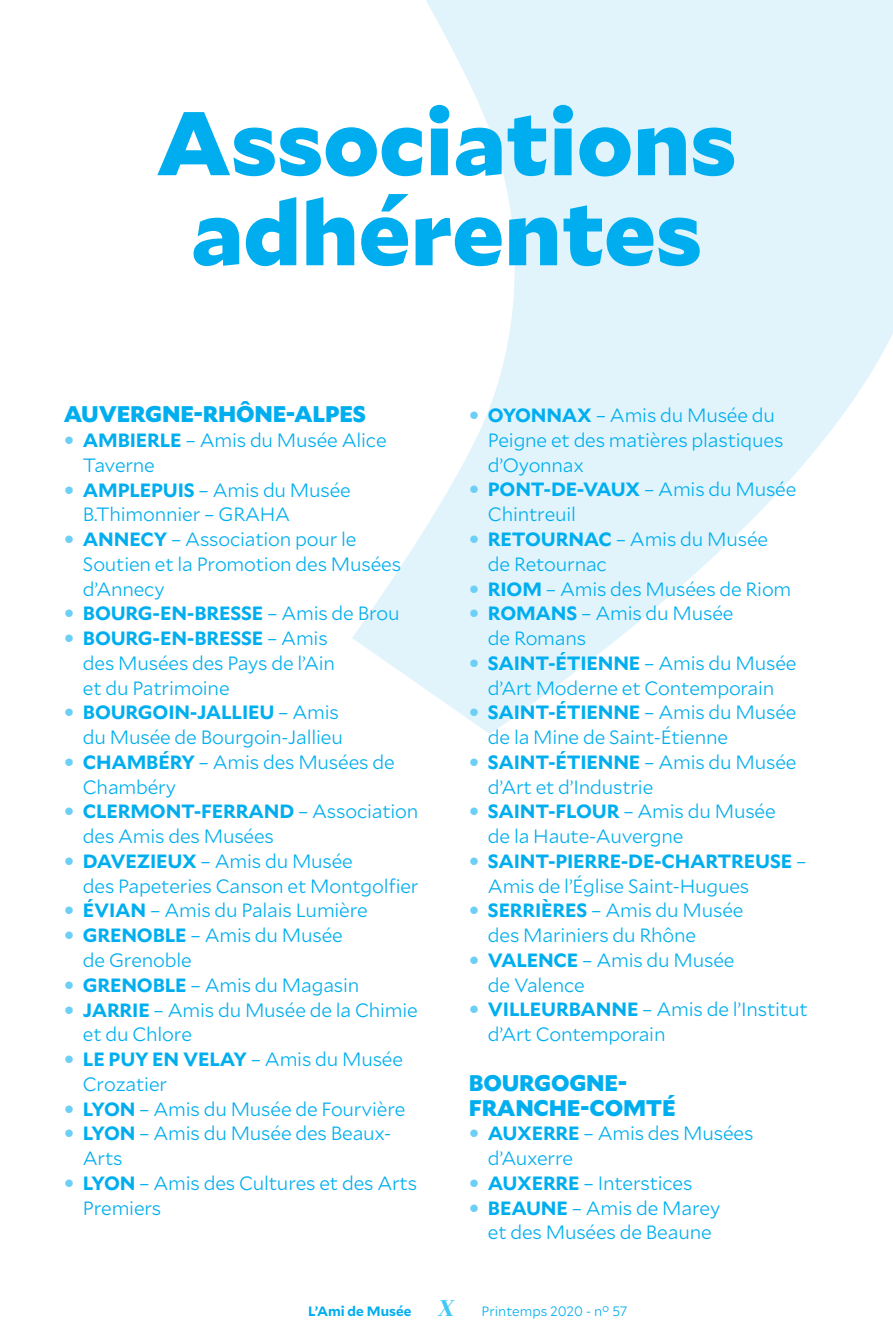
<style>
.page{position:relative;width:893px;height:1340px;background:#fff}
.page>*{position:absolute;margin:0;border:0;box-sizing:border-box;transform-origin:0 0}
.t1{font:900 90px/90px "Mallory";color:#00aeef;text-align:center}
.t2{font:900 22.5px/24.8px "Mallory";letter-spacing:-.01em;color:#00aeef}
.t3{font:300 19.12px/24.8px "Mallory";letter-spacing:-.01em;color:#00aeef}
.t4{font:700 19.12px "Mallory";letter-spacing:-.01em;color:#00aeef}
.t5{font:300 13.5px "Mallory";color:#00aeef}
.s1{font-weight:900;color:#6bcff6}
.s2{font-weight:700}
.s3{font-weight:300}
.s4{font-family:"Abril Display";font-weight:800;font-style:italic;font-size:22.5px;color:#40c7f4}
</style>
<div class="page">
<svg style="left:352px;top:0;width:541px;height:734px;fill:#e1f4fc"></svg>
<h1 class="t1" style="left:157px;top:92px;width:581px">Associations adhérentes</h1>
<p class="t2" style="left:64px;top:400px;width:304px">AUVERGNE-RHÔNE-ALPES</p>
<p class="t3" style="left:83px;top:427px;width:305px;text-indent:-19px"><span class="s1">•</span> <span class="s2">AMBIERLE</span> – Amis du Musée Alice<br>Taverne</p>
<p class="t3" style="left:83px;top:476px;width:270px;text-indent:-19px"><span class="s1">•</span> <span class="s2">AMPLEPUIS</span> – Amis du Musée<br>B.Thimonnier – GRAHA</p>
<p class="t3" style="left:83px;top:526px;width:320px;text-indent:-19px"><span class="s1">•</span> <span class="s2">ANNECY</span> – Association pour le<br>Soutien et la Promotion des Musées d’Annecy</p>
<p class="t4" style="left:64px;top:599px;width:337px"><span class="s1">•</span> BOURG-EN-BRESSE <span class="s3">– Amis de Brou</span></p>
<p class="t3" style="left:83px;top:625px;width:254px;text-indent:-19px"><span class="s1">•</span> <span class="s2">BOURG-EN-BRESSE</span> – Amis des Musées des Pays de l’Ain et du Patrimoine</p>
<p class="t3" style="left:64px;top:699px;width:281px;text-align:right"><span class="s1">•</span> <span class="s2">BOURGOIN-JALLIEU</span> – Amis du Musée de Bourgoin-Jallieu</p>
<p class="t3" style="left:83px;top:748px;width:313px;text-indent:-19px"><span class="s1">•</span> <span class="s2">CHAMBÉRY</span> – Amis des Musées de<br>Chambéry</p>
<p class="t3" style="left:83px;top:798px;width:337px;text-indent:-19px"><span class="s1">•</span> <span class="s2">CLERMONT-FERRAND</span> – Association des Amis des Musées</p>
<p class="t3" style="left:83px;top:847px;width:337px;text-indent:-19px"><span class="s1">•</span> <span class="s2">DAVEZIEUX</span> – Amis du Musée<br>des Papeteries Canson et Montgolfier</p>
<p class="t3" style="left:64px;top:897px;width:306px"><span class="s1">•</span> <span class="s2">ÉVIAN</span> – Amis du Palais Lumière</p>
<p class="t3" style="left:83px;top:922px;width:261px;text-indent:-19px"><span class="s1">•</span> <span class="s2">GRENOBLE</span> – Amis du Musée de Grenoble</p>
<p class="t3" style="left:64px;top:971px;width:297px"><span class="s1">•</span> <span class="s2">GRENOBLE</span> – Amis du Magasin</p>
<p class="t3" style="left:83px;top:996px;width:337px;text-indent:-19px"><span class="s1">•</span> <span class="s2">JARRIE</span> – Amis du Musée de la Chimie et du Chlore</p>
<p class="t3" style="left:83px;top:1045px;width:322px;text-indent:-19px"><span class="s1">•</span> <span class="s2">LE PUY EN VELAY</span> – Amis du Musée<br>Crozatier</p>
<p class="t3" style="left:64px;top:1095px;width:343px"><span class="s1">•</span> <span class="s2">LYON</span> – Amis du Musée de Fourvière</p>
<p class="t3" style="left:83px;top:1120px;width:310px;text-indent:-19px"><span class="s1">•</span> <span class="s2">LYON</span> – Amis du Musée des Beaux-<br>Arts</p>
<p class="t3" style="left:83px;top:1169px;width:336px;text-indent:-19px"><span class="s1">•</span> <span class="s2">LYON</span> – Amis des Cultures et des Arts<br>Premiers</p>
<p class="t3" style="left:488px;top:402px;width:297px;text-indent:-19px"><span class="s1">•</span> <span class="s2">OYONNAX</span> – Amis du Musée du<br>Peigne et des matières plastiques d’Oyonnax</p>
<p class="t3" style="left:488px;top:476px;width:310px;text-indent:-19px"><span class="s1">•</span> <span class="s2">PONT-DE-VAUX</span> – Amis du Musée<br>Chintreuil</p>
<p class="t3" style="left:488px;top:526px;width:282px;text-indent:-19px"><span class="s1">•</span> <span class="s2">RETOURNAC</span> – Amis du Musée de Retournac</p>
<p class="t3" style="left:469px;top:575px;width:324px"><span class="s1">•</span> <span class="s2">RIOM</span> – Amis des Musées de Riom</p>
<p class="t3" style="left:488px;top:600px;width:247px;text-indent:-19px"><span class="s1">•</span> <span class="s2">ROMANS</span> – Amis du Musée de Romans</p>
<p class="t3" style="left:469px;top:649px;width:329px;text-align:center"><span class="s1">•</span> <span class="s2">SAINT-ÉTIENNE</span> – Amis du Musée d’Art Moderne et Contemporain</p>
<p class="t3" style="left:488px;top:699px;width:310px;text-indent:-19px"><span class="s1">•</span> <span class="s2">SAINT-ÉTIENNE</span> – Amis du Musée de la Mine de Saint-Étienne</p>
<p class="t3" style="left:488px;top:748px;width:310px;text-indent:-19px"><span class="s1">•</span> <span class="s2">SAINT-ÉTIENNE</span> – Amis du Musée d’Art et d’Industrie</p>
<p class="t3" style="left:488px;top:798px;width:289px;text-indent:-19px"><span class="s1">•</span> <span class="s2">SAINT-FLOUR</span> – Amis du Musée de la Haute-Auvergne</p>
<p class="t3" style="left:488px;top:847px;width:320px;text-indent:-19px"><span class="s1">•</span> <span class="s2">SAINT-PIERRE-DE-CHARTREUSE</span> –<br>Amis de l’Église Saint-Hugues</p>
<p class="t3" style="left:488px;top:897px;width:257px;text-indent:-19px"><span class="s1">•</span> <span class="s2">SERRIÈRES</span> – Amis du Musée des Mariniers du Rhône</p>
<p class="t3" style="left:488px;top:946px;width:248px;text-indent:-19px"><span class="s1">•</span> <span class="s2">VALENCE</span> – Amis du Musée de Valence</p>
<p class="t3" style="left:488px;top:996px;width:321px;text-indent:-19px"><span class="s1">•</span> <span class="s2">VILLEURBANNE</span> – Amis de l’Institut d’Art Contemporain</p>
<p class="t2" style="left:469px;top:1068px;width:208px">BOURGOGNE-<br>FRANCHE-COMTÉ</p>
<p class="t3" style="left:488px;top:1120px;width:267px;text-indent:-19px"><span class="s1">•</span> <span class="s2">AUXERRE</span> – Amis des Musées d’Auxerre</p>
<p class="t3" style="left:469px;top:1169px;width:225px"><span class="s1">•</span> <span class="s2">AUXERRE</span> – Interstices</p>
<p class="t3" style="left:469px;top:1194px;width:253px;text-align:center"><span class="s1">•</span> <span class="s2">BEAUNE</span> – Amis de Marey et des Musées de Beaune</p>
<p class="t5" style="left:308px;top:1301px;width:321px"><span class="s2">L’Ami de Musée</span> <span class="s4">X</span> Printemps 2020 - n° 57</p>
</div>
